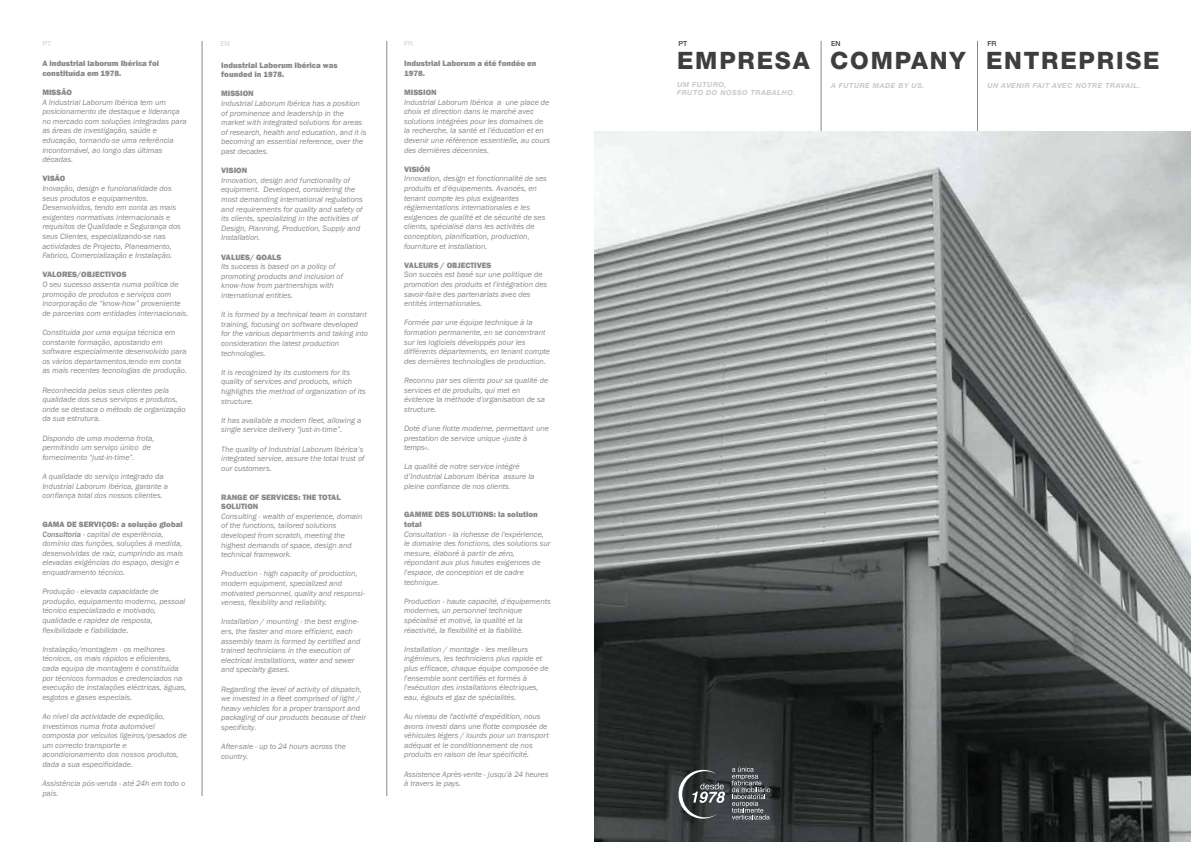
<style>
.page{position:relative;width:1191px;height:842px;background:#fff}
.page>*{position:absolute;margin:0;border:0;box-sizing:border-box;transform-origin:0 0}
.t1{font:800 24px "Helvetica Neue";letter-spacing:.075em;color:#3e3d40}
.t2{font:italic 8px/9.6px "Franklin Gothic";color:#87888a}
.t3{font:800 8px/9.6px "Franklin Gothic";color:#87888a}
.t4{font:italic 700 7px "Helvetica Neue";letter-spacing:.075em;color:#c6c7c8}
.t5{font:500 7px "Helvetica Neue";color:#3e3d40}
.t6{font:500 7px "Helvetica Neue";color:#d9dadb}
.s1{font-weight:800;font-style:normal}
.s2{font-weight:500}
</style>
<div class="page">
<hr style="left:977px;top:41px;width:1px;height:91px;background:#87888a">
<hr style="left:821px;top:41px;width:1px;height:91px;background:#87888a">
<hr style="left:202px;top:41px;width:1px;height:755px;background:#87888a">
<hr style="left:386px;top:41px;width:1px;height:755px;background:#87888a">
<img style="left:595px;top:132px;width:596px;height:710px">
<svg style="left:678px;top:770px;width:47px;height:49px;background:#595c5e"></svg>
<svg style="left:732px;top:767px;width:38px;height:52px;background:#626568"></svg>
<p class="t6" style="left:42px;top:39px;width:10px">PT</p>
<p class="t6" style="left:220px;top:39px;width:11px">EN</p>
<p class="t6" style="left:404px;top:39px;width:11px">FR</p>
<p class="t3" style="left:42px;top:59px;width:118px">A industrial laborum Ibérica foi constituída em 1978.</p>
<p class="t3" style="left:42px;top:87px;width:31px">MISSÃO</p>
<p class="t2" style="left:42px;top:97px;width:146px">A Industrial Laborum Ibérica tem um posicionamento de destaque e liderança no mercado com soluções integradas para as áreas de investigação, saúde e educação, tornando-se uma referência incontornável, ao longo das últimas décadas.</p>
<p class="t3" style="left:42px;top:174px;width:25px">VISÃO</p>
<p class="t2" style="left:42px;top:184px;width:140px">Inovação, design e funcionalidade dos seus produtos e equipamentos.<br>Desenvolvidos, tendo em conta as mais exigentes normativas internacionais e requisitos de Qualidade e Segurança dos seus Clientes, especializando-se nas actividades de Projecto, Planeamento, Fabrico, Comercialização e Instalação.</p>
<p class="t3" style="left:42px;top:270px;width:86px">VALORES/OBJECTIVOS</p>
<p class="t2" style="left:42px;top:280px;width:148px">O seu sucesso assenta numa política de promoção de produtos e serviços com incorporação de “know-how” proveniente de parcerias com entidades internacionais.</p>
<p class="t2" style="left:42px;top:328px;width:146px">Constituída por uma equipa técnica em constante formação, apostando em software especialmente desenvolvido para os vários departamentos,tendo em conta as mais recentes tecnologias de produção.</p>
<p class="t2" style="left:42px;top:385px;width:145px">Reconhecida pelos seus clientes pela qualidade dos seus serviços e produtos, onde se destaca o método de organização da sua estrutura.</p>
<p class="t2" style="left:42px;top:433px;width:114px">Dispondo de uma moderna frota, permitindo um serviço único de fornecimento “just-in-time”.</p>
<p class="t2" style="left:42px;top:472px;width:127px">A qualidade do serviço integrado da<br>Industrial Laborum Ibérica, garante a confiança total dos nossos clientes.</p>
<p class="t2" style="left:42px;top:520px;width:142px"><span class="s1">GAMA DE SERVIÇOS: a solução global </span><span class="s2">Consultoria</span> - capital de experiência, domínio das funções, soluções à medida, desenvolvidas de raíz, cumprindo as mais elevadas exigências do espaço, design e enquadramento técnico.</p>
<p class="t2" style="left:42px;top:587px;width:145px">Produção - elevada capacidade de produção, equipamento moderno, pessoal técnico especializado e motivado, qualidade e rapidez de resposta, flexibilidade e fiabilidade.</p>
<p class="t2" style="left:42px;top:644px;width:146px">Instalação/montagem - os melhores técnicos, os mais rápidos e eficientes, cada equipa de montagem é constituída por técnicos formados e credenciados na execução de instalações eléctricas, águas, esgotos e gases especiais.</p>
<p class="t2" style="left:42px;top:712px;width:146px">Ao nível da actividade de expedição, investimos numa frota automóvel composta por veículos ligeiros/pesados de um correcto transporte e acondicionamento dos nossos produtos, dada a sua especificidade.</p>
<p class="t2" style="left:42px;top:779px;width:144px">Assistência pós-venda - até 24h em todo o país.</p>
<p class="t3" style="left:221px;top:60px;width:118px">Industrial Laborum Ibérica was founded in 1978.</p>
<p class="t3" style="left:221px;top:89px;width:34px">MISSION</p>
<p class="t2" style="left:221px;top:99px;width:147px">Industrial Laborum Ibérica has a position of prominence and leadership in the market with integrated solutions for areas of research, health and education, and it is becoming an essential reference, over the past decades.</p>
<p class="t3" style="left:221px;top:166px;width:28px">VISION</p>
<p class="t2" style="left:221px;top:175px;width:143px">Innovation, design and functionality of equipment. Developed, considering the most demanding international regulations and requirements for quality and safety of its clients, specializing in the activities of Design, Planning, Production, Supply and Installation.</p>
<p class="t3" style="left:221px;top:252px;width:62px">VALUES/ GOALS</p>
<p class="t2" style="left:221px;top:262px;width:123px">Its success is based on a policy of promoting products and inclusion of know-how from partnerships with international entities.</p>
<p class="t2" style="left:221px;top:310px;width:148px">It is formed by a technical team in constant training, focusing on software developed for the various departments and taking into consideration the latest production technologies.</p>
<p class="t2" style="left:221px;top:367px;width:146px">It is recognized by its customers for its quality of services and products, which highlights the method of organization of its structure.</p>
<p class="t2" style="left:221px;top:415px;width:142px">It has available a modern fleet, allowing a single service delivery "just-in-time”.</p>
<p class="t2" style="left:221px;top:444px;width:145px">The quality of Industrial Laborum Ibérica’s integrated service, assure the total trust of our customers.</p>
<p class="t3" style="left:221px;top:492px;width:121px">RANGE OF SERVICES: THE TOTAL<br>SOLUTION</p>
<p class="t2" style="left:221px;top:511px;width:143px">Consulting - wealth of experience, domain of the functions, tailored solutions developed from scratch, meeting the highest demands of space, design and technical framework.</p>
<p class="t2" style="left:221px;top:569px;width:145px">Production - high capacity of production, modern equipment, specialized and motivated personnel, quality and responsi&shy;veness, flexibility and reliability.</p>
<p class="t2" style="left:221px;top:617px;width:141px">Installation / mounting - the best engine&shy;ers, the faster and more efficient, each assembly team is formed by certified and trained technicians in the execution of electrical installations, water and sewer and specialty gases.</p>
<p class="t2" style="left:221px;top:684px;width:146px">Regarding the level of activity of dispatch, we invested in a fleet comprised of light / heavy vehicles for a proper transport and packaging of our products because of their specificity.</p>
<p class="t2" style="left:221px;top:742px;width:126px">After-sale - up to 24 hours across the country.</p>
<p class="t3" style="left:404px;top:59px;width:134px">Industrial Laborum a été fondée en<br>1978.</p>
<p class="t3" style="left:404px;top:87px;width:34px">MISSION</p>
<p class="t2" style="left:404px;top:97px;width:148px">Industrial Laborum Ibérica a une place de choix et direction dans le marché avec solutions intégrées pour les domaines de la recherche, la santé et l'éducation et en devenir une référence essentielle, au cours des dernières décennies.</p>
<p class="t3" style="left:404px;top:164px;width:28px">VISIÓN</p>
<p class="t2" style="left:404px;top:174px;width:144px">Innovation, design et fonctionnalité de ses produits et d'équipements. Avancés, en tenant compte les plus exigeantes réglementations internationales e les exigences de qualité et de sécurité de ses clients, spécialisé dans les activités de conception, planification, production, fourniture et installation.</p>
<p class="t3" style="left:404px;top:260px;width:89px">VALEURS / OBJECTIVES</p>
<p class="t2" style="left:404px;top:270px;width:145px">Son succès est basé sur une politique de promotion des produits et l'intégration des savoir-faire des partenariats avec des entités internationales.</p>
<p class="t2" style="left:404px;top:318px;width:147px">Formée par une équipe technique à la formation permanente, en se concentrant sur les logiciels développés pour les différents départements, en tenant compte des dernières technologies de production.</p>
<p class="t2" style="left:404px;top:376px;width:146px">Reconnu par ses clients pour sa qualité de services et de produits, qui met en évidence la méthode d'organisation de sa structure.</p>
<p class="t2" style="left:404px;top:424px;width:146px">Doté d'une flotte moderne, permettant une prestation de service unique «juste à temps».</p>
<p class="t2" style="left:404px;top:462px;width:132px">La qualité de notre service intégré d’Industrial Laborum Ibérica assure la pleine confiance de nos clients.</p>
<p class="t3" style="left:404px;top:510px;width:135px">GAMME DES SOLUTIONS: la solution total</p>
<p class="t2" style="left:404px;top:529px;width:148px">Consultation - la richesse de l'expérience, le domaine des fonctions, des solutions sur mesure, élaboré à partir de zéro, répondant aux plus hautes exigences de l'espace, de conception et de cadre technique.</p>
<p class="t2" style="left:404px;top:596px;width:148px">Production - haute capacité, d'équipements modernes, un personnel technique spécialisé et motivé, la qualité et la réactivité, la flexibilité et la fiabilité.</p>
<p class="t2" style="left:404px;top:644px;width:146px">Installation / montage - les meilleurs ingénieurs, les techniciens plus rapide et plus efficace, chaque équipe composée de l'ensemble sont certifiés et formés à l'exécution des installations électriques, eau, égouts et gaz de spécialités.</p>
<p class="t2" style="left:404px;top:712px;width:146px">Au niveau de l'activité d'expédition, nous avons investi dans une flotte composée de véhicules légers / lourds pour un transport adéquat et le conditionnement de nos produits en raison de leur spécificité.</p>
<p class="t2" style="left:404px;top:769px;width:146px">Assistence Après-vente - jusqu'à 24 heures à travers le pays.</p>
<p class="t5" style="left:678px;top:39px;width:10px">PT</p>
<p class="t5" style="left:831px;top:40px;width:11px">EN</p>
<p class="t5" style="left:987px;top:40px;width:11px">FR</p>
<h1 class="t1" style="left:677px;top:46px;width:484px">EMPRESA COMPANY ENTREPRISE</h1>
<p class="t4" style="left:677px;top:80px;width:51px">UM FUTURO,</p>
<p class="t4" style="left:831px;top:81px;width:95px">A FUTURE MADE BY US.</p>
<p class="t4" style="left:677px;top:89px;width:120px">FRUTO DO NOSSO TRABALHO.</p>
<p class="t4" style="left:987px;top:81px;width:154px">UN AVENIR FAIT AVEC NOTRE TRAVAIL.</p>
</div>
